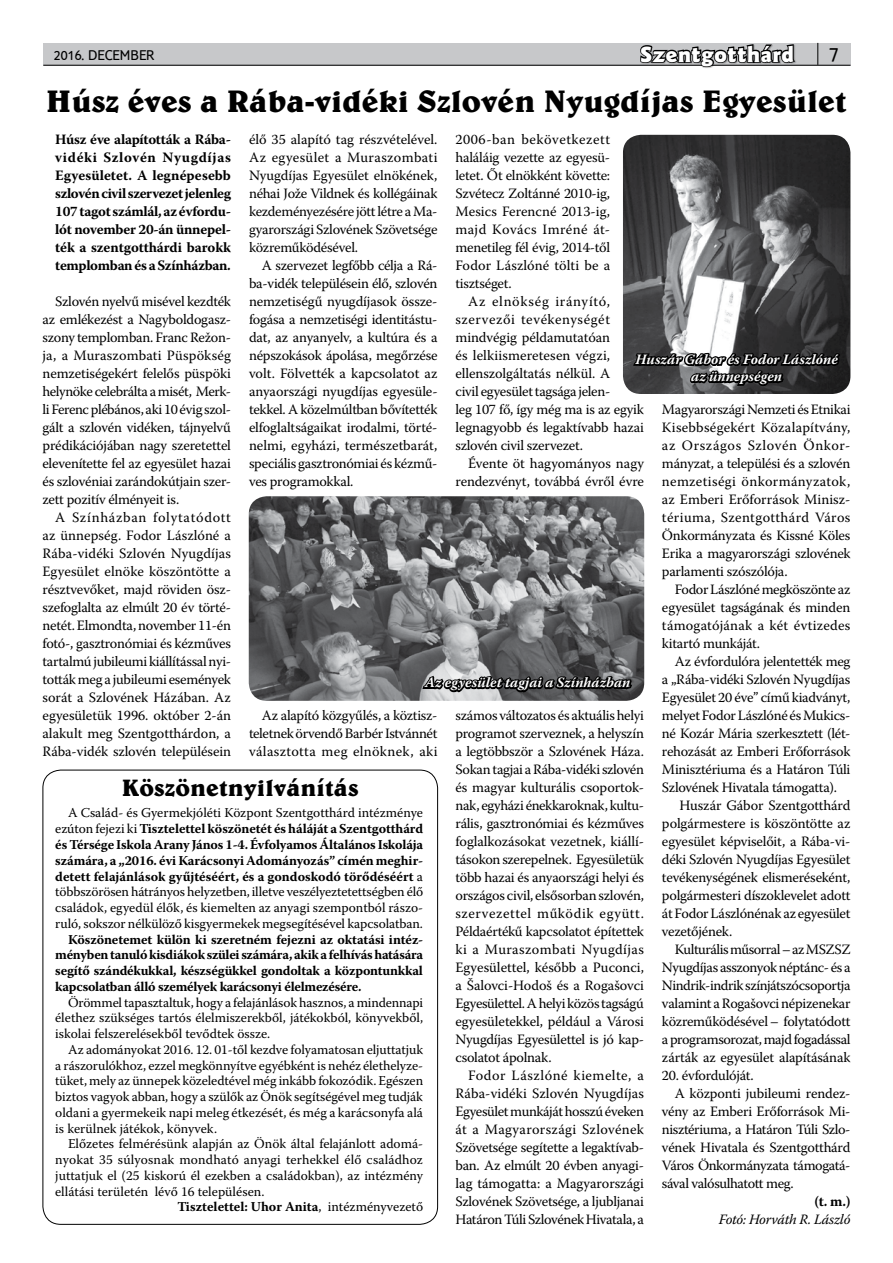
<style>
.page{position:relative;width:893px;height:1263px;background:#fff}
.page>*{position:absolute;margin:0;border:0;box-sizing:border-box;transform-origin:0 0}
.t1{font:700 31.5px "Belwe HBT";color:#000}
.t2{font:700 24px "Belwe HBT";color:#000}
.t3{font:900 22.05px "Goudy Sans Black HBT";color:#fff}
.t4{font:20.55px "TUI Type";color:#000}
.t5{font:14.55px "TUI Type";color:#000}
.t6{font:14.25px/18px "Warnock Pro";letter-spacing:-.02em;color:#000;text-align:justify}
.t7{font:700 14.25px/18px "Warnock Pro";letter-spacing:-.005em;color:#000;text-align:justify}
.t8{font:italic 700 14.25px/17.1px "Warnock Pro";color:#fff;text-align:center}
.t9{font:14.25px/18px "Warnock Pro";color:#000;text-align:right}
.t10{font:italic 14.25px "Warnock Pro";letter-spacing:-.02em;color:#000}
.t11{font:13.5px/15.8px "Warnock Pro";color:#000;text-align:justify}
.t12{font:700 13.5px/15.8px "Warnock Pro";letter-spacing:-.015em;color:#000;text-align:justify}
.s1{font-weight:700}
.s2{font-weight:400}
</style>
<div class="page">
<div style="left:43px;top:43px;width:807px;height:22px;background:#c7c8ca"></div>
<hr style="left:43px;top:65px;width:807px;height:1px;background:#000">
<svg style="left:639px;top:44px;width:158px;height:24px"></svg>
<svg style="left:817px;top:43px;width:1px;height:22px"></svg>
<img style="left:249px;top:496px;width:395px;height:205px">
<img style="left:623px;top:135px;width:227px;height:257px">
<svg style="left:420px;top:635px;width:214px;height:66px;background:#646566"></svg>
<svg style="left:631px;top:313px;width:210px;height:81px;background:#505051"></svg>
<p class="t5" style="left:54px;top:47px;width:102px">2016. DECEMBER</p>
<h3 class="t3" style="left:640px;top:40px;width:155px">Szentgotthárd</h3>
<h3 class="t4" style="left:829px;top:42px;width:11px">7</h3>
<h1 class="t1" style="left:46px;top:81px;width:802px">Húsz éves a Rába-vidéki Szlovén Nyugdíjas Egyesület</h1>
<p class="t6" style="left:455px;top:130px;width:156px">2006-ban bekövetkezett haláláig vezette az egyesü&shy;letet. Őt elnökként követte:<br>Szvétecz Zoltánné 2010-ig, Mesics Ferencné 2013-ig, majd Kovács Imréné át&shy;menetileg fél évig, 2014-től Fodor Lászlóné tölti be a tisztséget.</p>
<p class="t6" style="left:455px;top:292px;width:190px;text-align:left;text-indent:13px">Az elnökség irányító, szervezői tevékenységét mindvégig példamutatóan<br>és lelkiismeretesen végzi, ellenszolgáltatás nélkül. A<br>civil egyesület tagsága jelen-<br>leg 107 fő, így még ma is az egyik legnagyobb és legaktívabb hazai szlovén civil szervezet.</p>
<p class="t9" style="left:455px;top:454px;width:190px">Évente öt hagyományos nagy rendezvényt, továbbá évről évre</p>
<p class="t6" style="left:249px;top:130px;width:190px">élő 35 alapító tag részvételével.<br>Az egyesület a Muraszombati Nyugdíjas Egyesület elnökének, néhai Jože Vildnek és kollégáinak kezdeményezésére jött létre a Ma&shy;gyarországi Szlovének Szövetsége közreműködésével.</p>
<p class="t6" style="left:249px;top:256px;width:190px;text-indent:13px">A szervezet legfőbb célja a Rá&shy;ba-vidék településein élő, szlovén nemzetiségű nyugdíjasok össze&shy;fogása a nemzetiségi identitástu&shy;dat, az anyanyelv, a kultúra és a népszokások ápolása, megőrzése volt. Fölvették a kapcsolatot az anyaországi nyugdíjas egyesüle&shy;tekkel. A közelmúltban bővítették elfoglaltságaikat irodalmi, törté&shy;nelmi, egyházi, természetbarát, speciális gasztronómiai és kézmű&shy;ves programokkal.</p>
<p class="t7" style="left:55px;top:130px;width:177px">Húsz éve alapították a Rába&shy;vidéki Szlovén Nyugdíjas Egyesületet. A legnépesebb szlovén civil szervezet jelenleg 107 tagot számlál, az évfordu&shy;lót november 20-án ünnepel&shy;ték a szentgotthárdi barokk templomban és a Színházban.</p>
<p class="t6" style="left:43px;top:292px;width:190px;text-indent:13px">Szlovén nyelvű misével kezdték az emlékezést a Nagyboldogas - szony templomban. Franc Režon&shy;ja, a Muraszombati Püspökség nemzetiségekért felelős püspöki helynöke celebrálta a misét, Merk&shy;li Ferenc plébános, aki 10 évig szol&shy;gált a szlovén vidéken, tájnyelvű prédikációjában nagy szeretettel elevenítette fel az egyesület hazai és szlovéniai zarándokútjain szer&shy;zett pozitív élményeit is.</p>
<p class="t6" style="left:43px;top:508px;width:190px;text-indent:13px">A Színházban folytatódott az ünnepség. Fodor Lászlóné a Rába-vidéki Szlovén Nyugdíjas Egyesület elnöke köszöntötte a résztvevőket, majd röviden ös - szefoglalta az elmúlt 20 év törté&shy;netét. Elmondta, november 11-én fotó-, gasztronómiai és kézműves tartalmú jubileumi kiállítással nyi&shy;tották meg a jubileumi események sorát a Szlovének Házában. Az egyesületük 1996. október 2-án alakult meg Szentgotthárdon, a Rába-vidék szlovén településein</p>
<p class="t8" style="left:635px;top:351px;width:204px">Huszár Gábor és Fodor Lászlóné az ünnepségen</p>
<p class="t6" style="left:662px;top:400px;width:190px">Magyarországi Nemzeti és Etnikai Kisebbségekért Közalapítvány, az Országos Szlovén Önkor&shy;mányzat, a települési és a szlovén nemzetiségi önkormányzatok, az Emberi Erőforrások Minisz&shy;tériuma, Szentgotthárd Város Önkormányzata és Kissné Köles Erika a magyarországi szlovének parlamenti szószólója.</p>
<p class="t6" style="left:662px;top:580px;width:190px;text-indent:13px">Fodor Lászlóné megköszönte az egyesület tagságának és minden támogatójának a két évtizedes kitartó munkáját.</p>
<p class="t6" style="left:675px;top:652px;width:177px">Az évfordulóra jelentették meg</p>
<p class="t6" style="left:662px;top:670px;width:190px">a „Rába-vidéki Szlovén Nyugdíjas</p>
<p class="t6" style="left:662px;top:688px;width:190px">Egyesület 20 éve” című kiadványt,</p>
<p class="t6" style="left:662px;top:706px;width:190px">melyet Fodor Lászlóné és Mukics-</p>
<p class="t6" style="left:662px;top:724px;width:190px">né Kozár Mária szerkesztett (lét-</p>
<p class="t6" style="left:662px;top:742px;width:190px">rehozását az Emberi Erőforrások</p>
<p class="t6" style="left:662px;top:760px;width:190px">Minisztériuma és a Határon Túli</p>
<p class="t6" style="left:662px;top:778px;width:177px">Szlovének Hivatala támogatta).</p>
<p class="t6" style="left:680px;top:796px;width:172px">Huszár Gábor Szentgotthárd</p>
<p class="t6" style="left:662px;top:814px;width:190px">polgármestere is köszöntötte az</p>
<p class="t6" style="left:662px;top:832px;width:190px">egyesület képviselőit, a Rába-vi-</p>
<p class="t6" style="left:662px;top:850px;width:190px">déki Szlovén Nyugdíjas Egyesület</p>
<p class="t6" style="left:662px;top:868px;width:190px">tevékenységének elismeréseként,</p>
<p class="t6" style="left:662px;top:886px;width:190px">polgármesteri díszoklevelet adott</p>
<p class="t6" style="left:662px;top:904px;width:190px">át Fodor Lászlónénak az egyesület</p>
<p class="t6" style="left:662px;top:922px;width:72px">vezetőjének.</p>
<p class="t6" style="left:675px;top:940px;width:177px">Kulturális műsorral – az MSZSZ</p>
<p class="t6" style="left:662px;top:958px;width:190px">Nyugdíjas asszonyok néptánc- és a</p>
<p class="t6" style="left:662px;top:976px;width:190px">Nindrik-indrik színjátszócsoportja</p>
<p class="t6" style="left:662px;top:994px;width:190px">valamint a Rogašovci népizenekar</p>
<p class="t6" style="left:662px;top:1012px;width:190px">közreműködésével – folytatódott</p>
<p class="t6" style="left:662px;top:1030px;width:190px">a programsorozat, majd fogadással</p>
<p class="t6" style="left:662px;top:1048px;width:190px">zárták az egyesület alapításának</p>
<p class="t6" style="left:662px;top:1066px;width:93px">20. évfordulóját.</p>
<p class="t6" style="left:675px;top:1084px;width:177px">A központi jubileumi rendez-</p>
<p class="t6" style="left:662px;top:1102px;width:190px">vény az Emberi Erőforrások Mi-</p>
<p class="t6" style="left:662px;top:1120px;width:190px">nisztériuma, a Határon Túli Szlo-</p>
<p class="t6" style="left:662px;top:1138px;width:190px">vének Hivatala és Szentgotthárd</p>
<p class="t6" style="left:662px;top:1156px;width:190px">Város Önkormányzata támogatá-</p>
<p class="t6" style="left:662px;top:1174px;width:133px">sával valósulhatott meg.</p>
<p class="t7" style="left:814px;top:1192px;width:38px">(t. m.)</p>
<p class="t10" style="left:719px;top:1210px;width:133px">Fotó: Horváth R. László</p>
<p class="t8" style="left:425px;top:674px;width:207px">Az egyesület tagjai a Színházban</p>
<p class="t6" style="left:455px;top:706px;width:190px">számos változatos és aktuális helyi programot szerveznek, a helyszín a legtöbbször a Szlovének Háza.<br>Sokan tagjai a Rába-vidéki szlovén és magyar kulturális csoportok&shy;nak, egyházi énekkaroknak, kultu&shy;rális, gasztronómiai és kézműves foglalkozásokat vezetnek, kiállí&shy;tásokon szerepelnek. Egyesületük több hazai és anyaországi helyi és országos civil, elsősorban szlovén, szervezettel működik együtt.<br>Példaértékű kapcsolatot építettek ki a Muraszombati Nyugdíjas Egyesülettel, később a Puconci, a Šalovci-Hodoš és a Rogašovci Egyesülettel. A helyi közös tagságú egyesületekkel, például a Városi Nyugdíjas Egyesülettel is jó kap&shy;csolatot ápolnak.</p>
<p class="t6" style="left:455px;top:1066px;width:190px;text-indent:13px">Fodor Lászlóné kiemelte, a Rába-vidéki Szlovén Nyugdíjas Egyesület munkáját hosszú éveken át a Magyarországi Szlovének Szövetsége segítette a legaktívab&shy;ban. Az elmúlt 20 évben anyagi&shy;lag támogatta: a Magyarországi Szlovének Szövetsége, a ljubljanai Határon Túli Szlovének Hivatala, a</p>
<p class="t6" style="left:249px;top:706px;width:190px;text-indent:13px">Az alapító közgyűlés, a köztisz&shy;teletnek örvendő Barbér Istvánnét választotta meg elnöknek, aki</p>
<h2 class="t2" style="left:122px;top:772px;width:238px">Köszönetnyilvánítás</h2>
<p class="t11" style="left:55px;top:805px;width:369px;text-indent:13px">A Család- és Gyermekjóléti Központ Szentgotthárd intézménye ezúton fejezi ki <span class="s1">Tisztelettel köszönetét és háláját a Szentgotthárd és Térsége Iskola Arany János 1-4. Évfolyamos Általános Iskolája számára, a „2016. évi Karácsonyi Adományozás” címén meghir&shy;detett felajánlások gyűjtéséért, és a gondoskodó törődéséért</span> a többszörösen hátrányos helyzetben, illetve veszélyeztetettségben élő családok, egyedül élők, és kiemelten az anyagi szempontból rászo&shy;ruló, sokszor nélkülöző kisgyermekek megsegítésével kapcsolatban.</p>
<p class="t12" style="left:55px;top:931px;width:369px;text-indent:13px">Köszönetemet külön ki szeretném fejezni az oktatási intéz&shy;ményben tanuló kisdiákok szülei számára, akik a felhívás hatására segítő szándékukkal, készségükkel gondoltak a központunkkal kapcsolatban álló személyek karácsonyi élelmezésére.</p>
<p class="t11" style="left:55px;top:994px;width:369px;text-indent:13px">Örömmel tapasztaltuk, hogy a felajánlások hasznos, a mindennapi élethez szükséges tartós élelmiszerekből, játékokból, könyvekből, iskolai felszerelésekből tevődtek össze.</p>
<p class="t11" style="left:55px;top:1041px;width:369px;text-indent:13px">Az adományokat 2016. 12. 01-től kezdve folyamatosan eljuttatjuk a rászorulókhoz, ezzel megkönnyítve egyébként is nehéz élethelyze&shy;tüket, mely az ünnepek közeledtével még inkább fokozódik. Egészen biztos vagyok abban, hogy a szülők az Önök segítségével meg tudják oldani a gyermekeik napi meleg étkezését, és még a karácsonyfa alá is kerülnek játékok, könyvek.</p>
<p class="t11" style="left:68px;top:1136px;width:357px">Előzetes felmérésünk alapján az Önök által felajánlott adomá-</p>
<p class="t11" style="left:55px;top:1151px;width:369px">nyokat 35 súlyosnak mondható anyagi terhekkel élő családhoz</p>
<p class="t11" style="left:55px;top:1167px;width:369px">juttatjuk el (25 kiskorú él ezekben a családokban), az intézmény</p>
<p class="t11" style="left:55px;top:1183px;width:211px">ellátási területén lévő 16 településen.</p>
<p class="t12" style="left:178px;top:1199px;width:247px">Tisztelettel: Uhor Anita<span class="s2">, intézményvezető</span></p>
</div>
